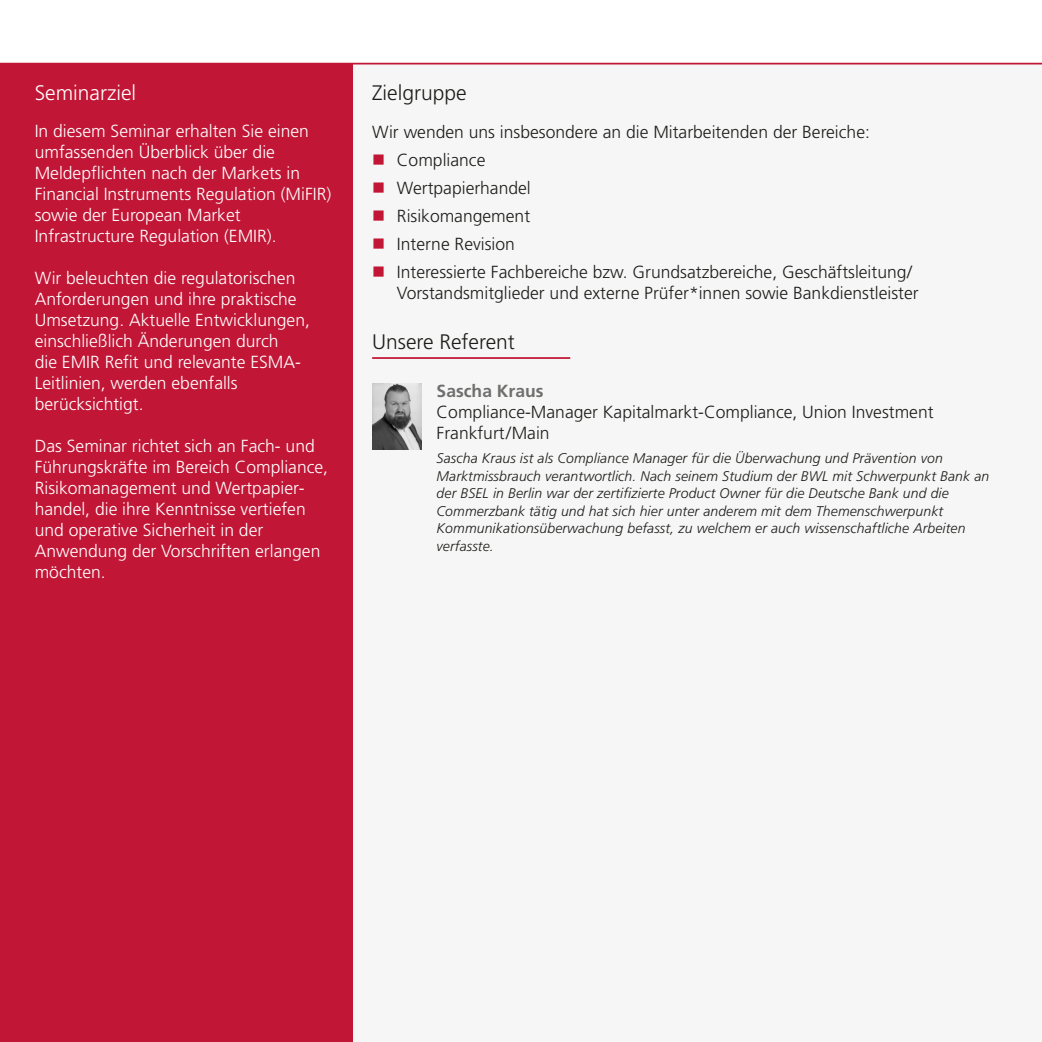
<style>
.page{position:relative;width:1042px;height:1042px;background:#fff}
.page>*{position:absolute;margin:0;border:0;box-sizing:border-box;transform-origin:0 0}
.t1{font:300 21px "Frutiger LT Pro";color:#1d1d1b}
.t2{font:300 21px "Frutiger LT Pro";color:#fff}
.t3{font:300 17.5px/21px "Frutiger LT Pro";color:#fff}
.t4{font:300 17.5px/28px "Frutiger LT Pro";color:#1d1d1b}
.t5{font:700 17.5px "Frutiger LT Pro";color:#6f6f6e}
.t6{font:italic 300 14px/17.5px "Frutiger LT Pro";letter-spacing:.01em;color:#1d1d1b}
</style>
<div class="page">
<div style="left:352px;top:64px;width:690px;height:978px;background:#f6f6f6"></div>
<div style="left:0;top:64px;width:352px;height:978px;background:#c21636"></div>
<hr style="left:0;top:0;width:1px;height:64px;background:#c21636">
<hr style="left:0;top:63px;width:1042px;height:1px;background:#c21636">
<hr style="left:372px;top:357px;width:198px;height:2px;background:#c21636">
<img style="left:372px;top:384px;width:50px;height:66px">
<p class="t2" style="left:35px;top:84px;width:103px">Seminarziel</p>
<p class="t1" style="left:372px;top:84px;width:96px">Zielgruppe</p>
<p class="t3" style="left:35px;top:122px;width:298px">In diesem Seminar erhalten Sie einen umfassenden Überblick über die Meldepflichten nach der Markets in Financial Instruments Regulation (MiFIR) sowie der European Market Infrastructure Regulation (EMIR).</p>
<p class="t3" style="left:35px;top:269px;width:277px">Wir beleuchten die regulatorischen<br>Anforderungen und ihre praktische<br>Umsetzung. Aktuelle Entwicklungen, einschließlich Änderungen durch<br>die EMIR Refit und relevante ESMA-<br>Leitlinien, werden ebenfalls berücksichtigt.</p>
<p class="t3" style="left:35px;top:437px;width:295px">Das Seminar richtet sich an Fach- und<br>Führungskräfte im Bereich Compliance,<br>Risikomanagement und Wertpapier&shy;handel, die ihre Kenntnisse vertiefen und operative Sicherheit in der<br>Anwendung der Vorschriften erlangen möchten.</p>
<p class="t4" style="left:397px;top:120px;width:517px;text-indent:-25px">Wir wenden uns insbesondere an die Mitarbeitenden der Bereiche:<br>Compliance<br>Wertpapierhandel<br>Risikomangement<br>Interne Revision<br>Interessierte Fachbereiche bzw. Grundsatzbereiche, Geschäftsleitung /</p>
<p class="t4" style="left:397px;top:281px;width:523px">Vorstandsmitglieder und externe Prüfer*innen sowie Bankdienstleister</p>
<p class="t1" style="left:372px;top:334px;width:144px">Unsere Referent</p>
<p class="t5" style="left:437px;top:384px;width:108px">Sascha Kraus</p>
<p class="t4" style="left:437px;top:403px;width:498px;line-height:21px">Compliance-Manager Kapitalmarkt-Compliance, Union Investment<br>Frankfurt / Main</p>
<p class="t6" style="left:437px;top:451px;width:554px">Sascha Kraus ist als Compliance Manager für die Überwachung und Prävention von Marktmissbrauch verantwortlich. Nach seinem Studium der BWL mit Schwerpunkt Bank an der BSEL in Berlin war der zertifizierte Product Owner für die Deutsche Bank und die Commerzbank tätig und hat sich hier unter anderem mit dem Themenschwerpunkt Kommunikationsüberwachung befasst, zu welchem er auch wissenschaftliche Arbeiten verfasste.</p>
</div>
